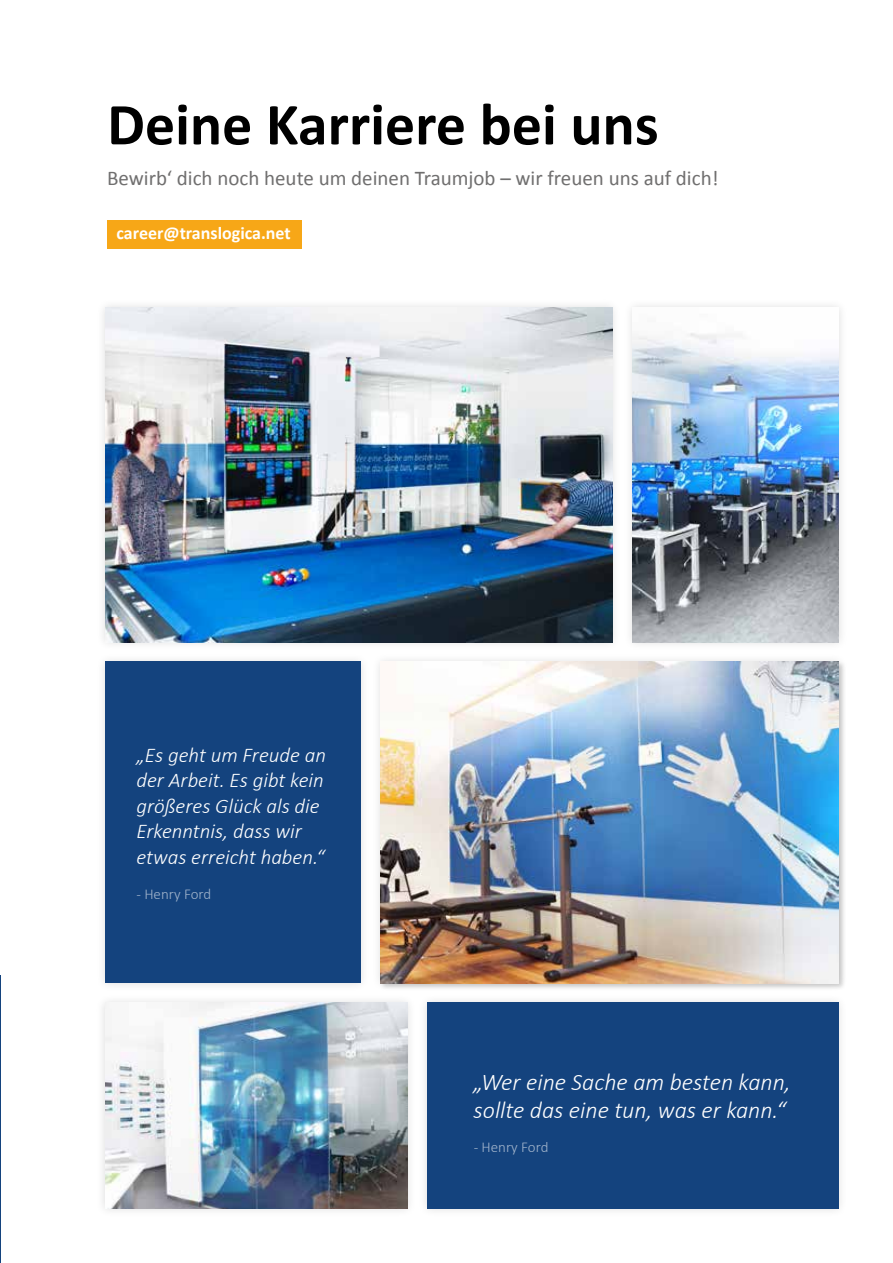
<style>
.page{position:relative;width:893px;height:1263px;background:#fff}
.page>*{position:absolute;margin:0;border:0;box-sizing:border-box;transform-origin:0 0}
.t1{font:700 60px "Calibri";color:#000}
.t2{font:italic 300 24px/28.5px "Calibri";color:#fff}
.t3{font:italic 300 21px/25.5px "Calibri";color:#fff}
.t4{font:21px "Calibri";color:#706f6f}
.t5{font:700 18px "Calibri";color:#fff}
.t6{font:300 15px "Calibri";color:#fff}
</style>
<div class="page">
<div style="left:107px;top:220px;width:194px;height:28px;background:#f7a717"></div>
<img style="left:105px;top:307px;width:507px;height:335px">
<div style="left:427px;top:1002px;width:411px;height:207px;background:#14437e"></div>
<div style="left:379px;top:660px;width:468px;height:331px;background:#000;opacity:.17"></div>
<img style="left:381px;top:662px;width:458px;height:321px">
<div style="left:105px;top:662px;width:256px;height:321px;background:#14437e"></div>
<img style="left:632px;top:333px;width:207px;height:309px">
<img style="left:105px;top:1002px;width:303px;height:207px">
<h1 class="t1" style="left:107px;top:82px;width:553px">Deine Karriere bei uns</h1>
<p class="t4" style="left:107px;top:163px;width:613px">Bewirb‘ dich noch heute um deinen Traumjob – wir freuen uns auf dich!</p>
<p class="t5" style="left:117px;top:220px;width:176px">career@translogica.net</p>
<p class="t3" style="left:136px;top:742px;width:191px">„Es geht um Freude an der Arbeit. Es gibt kein größeres Glück als die<br>Erkenntnis, dass wir etwas erreicht haben.“</p>
<p class="t6" style="left:136px;top:885px;width:76px">- Henry Ford</p>
<p class="t2" style="left:474px;top:1067px;width:319px">„Wer eine Sache am besten kann, sollte das eine tun, was er kann.“</p>
<p class="t6" style="left:474px;top:1138px;width:76px">- Henry Ford</p>
</div>
